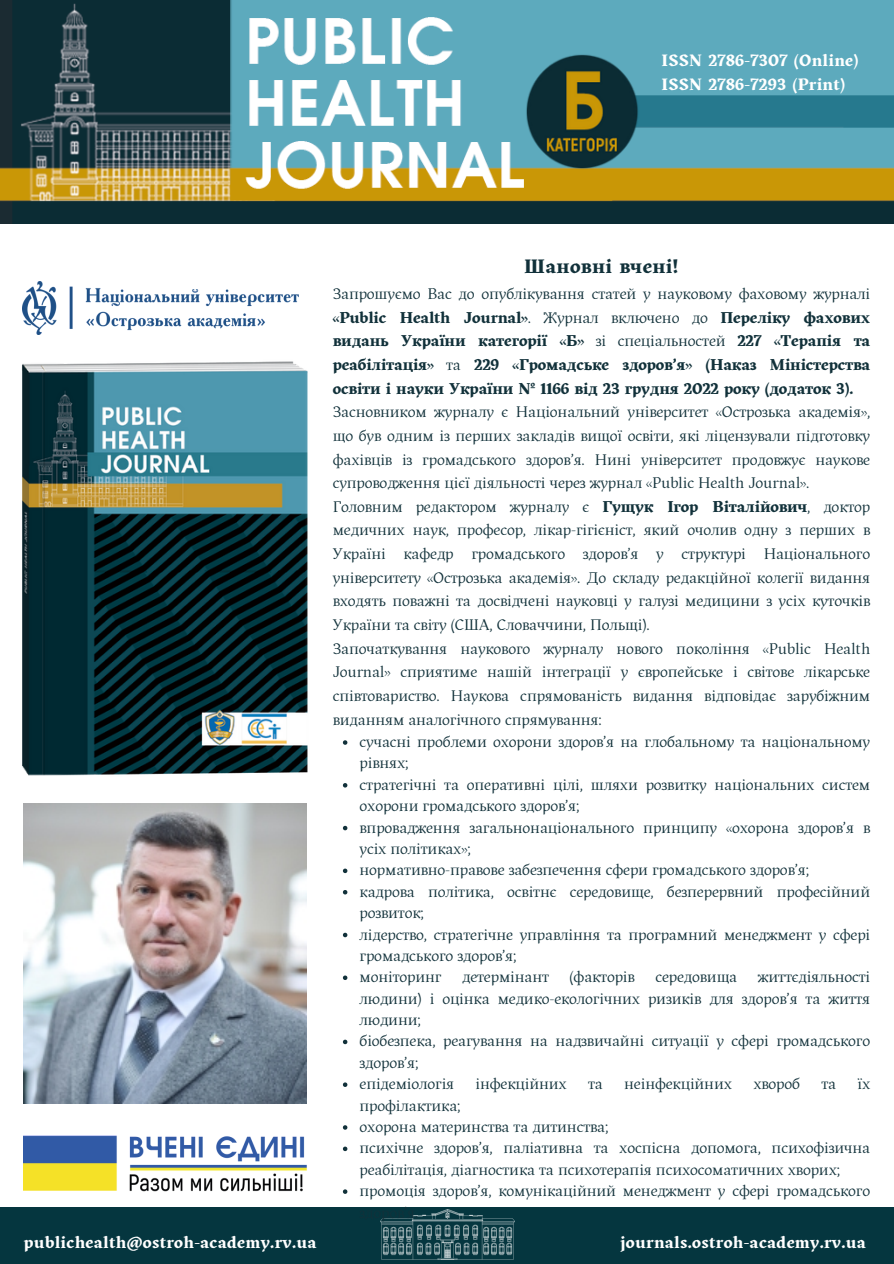
<style>
.page{position:relative;width:894px;height:1264px;background:#fff}
.page>*{position:absolute;margin:0;border:0;box-sizing:border-box;transform-origin:0 0}
.t1{font:700 19.5px "Kitsch";letter-spacing:.02em;color:#11313a}
.t2{font:700 16.5px "Kitsch";letter-spacing:.02em;color:#fff}
.t3{font:15.75px/23.7px "Kitsch";letter-spacing:-.01em;color:#11313a}
.t4{font:700 15.75px/23.7px "Kitsch";letter-spacing:-.01em;color:#11313a;text-align:justify}
.s1{font-weight:400}
.s2{font-weight:700}
</style>
<div class="page">
<img style="left:0;top:0;width:893px;height:224px">
<div style="left:0;top:1206px;width:893px;height:57px;background:#05363f"></div>
<img style="left:22px;top:361px;width:286px;height:415px">
<img style="left:24px;top:804px;width:282px;height:299px">
<img style="left:522px;top:52px;width:120px;height:120px">
<img style="left:22px;top:282px;width:277px;height:53px">
<img style="left:24px;top:1135px;width:283px;height:57px">
<img style="left:380px;top:1209px;width:134px;height:50px">
<svg style="left:343px;top:740px;width:4px;height:4px"></svg>
<svg style="left:343px;top:783px;width:4px;height:4px"></svg>
<svg style="left:343px;top:825px;width:4px;height:5px"></svg>
<svg style="left:343px;top:868px;width:4px;height:5px"></svg>
<svg style="left:343px;top:890px;width:4px;height:4px"></svg>
<svg style="left:343px;top:932px;width:4px;height:5px"></svg>
<svg style="left:343px;top:975px;width:4px;height:5px"></svg>
<svg style="left:343px;top:1039px;width:4px;height:5px"></svg>
<svg style="left:343px;top:1082px;width:4px;height:4px"></svg>
<svg style="left:343px;top:1125px;width:4px;height:4px"></svg>
<svg style="left:343px;top:1146px;width:4px;height:5px"></svg>
<svg style="left:343px;top:1189px;width:4px;height:4px"></svg>
<p class="t2" style="left:661px;top:50px;width:198px">ISSN 2786-7307 (Online)</p>
<h1 class="t2" style="left:661px;top:75px;width:185px">ISSN 2786-7293 (Print)</h1>
<p class="t1" style="left:524px;top:255px;width:155px">Шановні вчені!</p>
<p class="t4" style="left:332px;top:283px;width:539px"><span class="s1">Запрошуємо Вас до опублікування статей у науковому фаховому журналі </span>«Public Health Journal»<span class="s1">. Журнал включено до</span> Переліку фахових видань України категорії «Б» <span class="s1">зі спеціальностей</span> 227 «Терапія та реабілітація» <span class="s1">та</span> 229 «Громадське здоров’я» (Наказ Міністерства освіти і науки України № 1166 від 23 грудня 2022 року (додаток 3).</p>
<p class="t3" style="left:332px;top:401px;width:539px;text-align:justify">Засновником журналу є Національний університет «Острозька академія», що був одним із перших закладів вищої освіти, які ліцензували підготовку фахівців із громадського здоров’я. Нині університет продовжує наукове супроводження цієї діяльності через журнал «Public Health Journal».</p>
<p class="t3" style="left:332px;top:495px;width:539px;text-align:justify">Головним редактором журналу є <span class="s2">Гущук Ігор Віталійович</span>, доктор медичних наук, професор, лікар-гігієніст, який очолив одну з перших в Україні кафедр громадського здоров’я у структурі Національного університету «Острозька академія». До складу редакційної колегії видання входять поважні та досвідчені науковці у галузі медицини з усіх куточків України та світу (США, Словаччини, Польщі).</p>
<p class="t3" style="left:332px;top:637px;width:539px;text-align:justify">Започаткування наукового журналу нового покоління «Public Health Journal» сприятиме нашій інтеграції у європейське і світове лікарське співтовариство. Наукова спрямованість видання відповідає зарубіжним виданням аналогічного спрямування:</p>
<p class="t3" style="left:359px;top:732px;width:512px;line-height:21.3px">сучасні проблеми охорони здоров’я на глобальному та національному рівнях;</p>
<p class="t3" style="left:359px;top:775px;width:512px;line-height:21.3px">стратегічні та оперативні цілі, шляхи розвитку національних систем охорони громадського здоров’я;</p>
<p class="t3" style="left:359px;top:817px;width:512px;line-height:21.3px">впровадження загальнонаціонального принципу «охорона здоров’я в усіх політиках»;</p>
<p class="t3" style="left:359px;top:859px;width:451px">нормативно-правове забезпечення сфери громадського здоров’я;</p>
<p class="t3" style="left:359px;top:881px;width:512px;line-height:21.3px">кадрова політика, освітнє середовище, безперервний професійний розвиток;</p>
<p class="t3" style="left:359px;top:924px;width:512px;line-height:21.3px">лідерство, стратегічне управління та програмний менеджмент у сфері громадського здоров’я;</p>
<p class="t3" style="left:359px;top:966px;width:83px">моніторинг</p>
<p class="t3" style="left:462px;top:966px;width:88px">детермінант</p>
<p class="t3" style="left:569px;top:966px;width:67px">(факторів</p>
<p class="t3" style="left:655px;top:966px;width:83px">середовища</p>
<p class="t3" style="left:359px;top:967px;width:512px;line-height:21.3px;text-align:justify;text-indent:398px">життєдіяльності людини) і оцінка медико-екологічних ризиків для здоров’я та життя людини;</p>
<p class="t3" style="left:359px;top:1031px;width:512px;line-height:21.3px">біобезпека, реагування на надзвичайні ситуації у сфері громадського здоров’я;</p>
<p class="t3" style="left:359px;top:1073px;width:96px">епідеміологія</p>
<p class="t3" style="left:475px;top:1073px;width:93px">інфекційних</p>
<p class="t3" style="left:588px;top:1073px;width:16px">та</p>
<p class="t3" style="left:624px;top:1073px;width:109px">неінфекційних</p>
<p class="t3" style="left:753px;top:1073px;width:48px">хвороб</p>
<p class="t3" style="left:821px;top:1073px;width:16px">та</p>
<p class="t3" style="left:857px;top:1073px;width:14px">їх</p>
<p class="t3" style="left:359px;top:1094px;width:103px">профілактика;</p>
<p class="t3" style="left:359px;top:1115px;width:250px">охорона материнства та дитинства;</p>
<p class="t3" style="left:359px;top:1138px;width:512px;line-height:21.3px">психічне здоров’я, паліативна та хоспісна допомога, психофізична реабілітація, діагностика та психотерапія психосоматичних хворих;</p>
<p class="t3" style="left:359px;top:1179px;width:512px">промоція здоров’я, комунікаційний менеджмент у сфері громадського</p>
<p class="t2" style="left:24px;top:1232px;width:294px">publichealth@ostroh-academy.rv.ua</p>
<p class="t2" style="left:620px;top:1232px;width:247px">journals.ostroh-academy.rv.ua</p>
</div>
